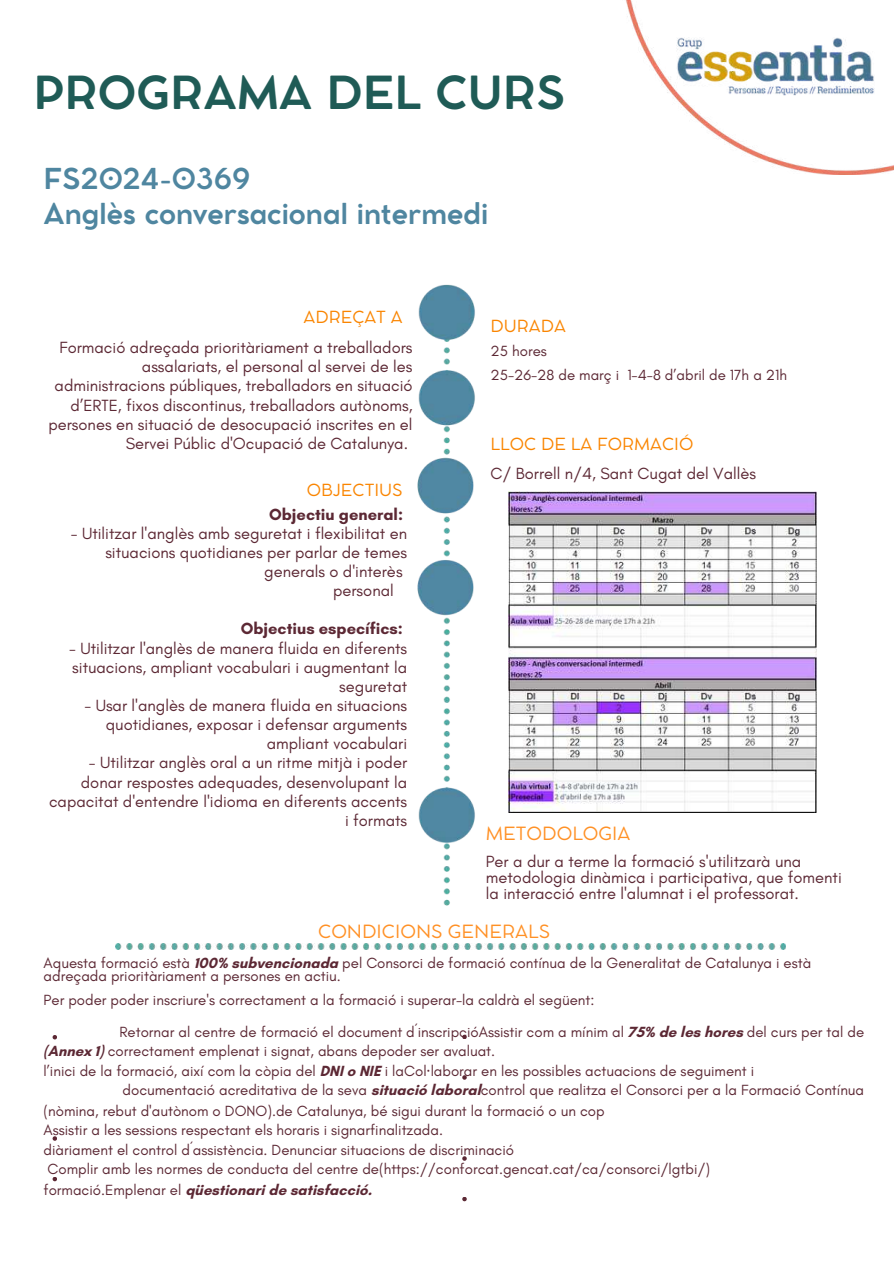
<style>
.page{position:relative;width:894px;height:1264px;background:#fff}
.page>*{position:absolute;margin:0;border:0;box-sizing:border-box;transform-origin:0 0}
.t1{font:700 45px "Cocomat Pro";color:#1f5b56}
.t2{font:700 28.5px/34.8px "Cocomat Pro";color:#4f86a0}
.t3{font:18px "Cocomat Pro";color:#ff9126}
.t4{font:16.5px/19.2px "Glacial Indifference";color:#5c2834;text-align:right}
.t5{font:16.5px "Cocomat Pro";color:#fa8501}
.t6{font:700 16.5px "Glacial Indifference";color:#5c2834}
.t7{font:15px/23.7px "Glacial Indifference";color:#5c2834}
.t8{font:700 15px "Glacial Indifference";color:#5c2834}
.s1{font-weight:700}
.s2{font-family:"Noto Sans"}
.s3{font-weight:400}
</style>
<div class="page">
<img style="left:417px;top:284px;width:58px;height:622px">
<img style="left:116px;top:943px;width:669px;height:6px">
<img style="left:626px;top:0;width:267px;height:175px">
<img style="left:676px;top:37px;width:198px;height:58px">
<svg style="left:53px;top:1035px;width:4px;height:4px"></svg>
<svg style="left:53px;top:1136px;width:4px;height:4px"></svg>
<svg style="left:53px;top:1177px;width:4px;height:4px"></svg>
<svg style="left:462px;top:1034px;width:4px;height:5px"></svg>
<svg style="left:462px;top:1075px;width:4px;height:4px"></svg>
<svg style="left:462px;top:1156px;width:4px;height:4px"></svg>
<svg style="left:462px;top:1197px;width:4px;height:4px"></svg>
<img style="left:509px;top:491px;width:307px;height:321px">
<h1 class="t1" style="left:33px;top:76px;width:533px">PROGRAMA DEL CURS</h1>
<h2 class="t2" style="left:44px;top:164px;width:446px">FS2024-0369<br>Anglès conversacional intermedi</h2>
<p class="t5" style="left:303px;top:310px;width:101px">ADREÇAT A</p>
<p class="t4" style="left:48px;top:338px;width:365px">Formació adreçada prioritàriament a treballadors assalariats, el personal al servei de les administracions públiques, treballadors en situació d’ERTE, fixos discontinus, treballadors autònoms, persones en situació de desocupació inscrites en el Servei Públic d'Ocupació de Catalunya.</p>
<p class="t5" style="left:307px;top:483px;width:97px">OBJECTIUS</p>
<p class="t6" style="left:269px;top:504px;width:135px">Objectiu general:</p>
<p class="t4" style="left:71px;top:523px;width:338px">- Utilitzar l'anglès amb seguretat i flexibilitat en</p>
<p class="t4" style="left:105px;top:542px;width:303px">situacions quotidianes per parlar de temes</p>
<p class="t4" style="left:264px;top:561px;width:140px">generals o d'interès</p>
<p class="t4" style="left:333px;top:580px;width:62px">personal</p>
<p class="t6" style="left:241px;top:618px;width:164px">Objectius específics:</p>
<p class="t4" style="left:69px;top:638px;width:339px">- Utilitzar l'anglès de manera fluida en diferents situacions, ampliant vocabulari i augmentant la seguretat</p>
<p class="t4" style="left:84px;top:695px;width:324px">- Usar l'anglès de manera fluida en situacions quotidianes, exposar i defensar arguments ampliant vocabulari</p>
<p class="t4" style="left:49px;top:753px;width:359px">- Utilitzar anglès oral a un ritme mitjà i poder donar respostes adequades, desenvolupant la capacitat d'entendre l'idioma en diferents accents i formats</p>
<p class="t5" style="left:490px;top:320px;width:77px">DURADA</p>
<p class="t7" style="left:490px;top:339px;width:298px">25 hores<br>25-26-28 de març i 1-4-8 d’abril de 17h a 21h</p>
<p class="t5" style="left:490px;top:438px;width:204px">LLOC DE LA FORMACIÓ</p>
<p class="t4" style="left:490px;top:463px;width:267px">C/ Borrell n/4, Sant Cugat del Vallès</p>
<p class="t3" style="left:486px;top:826px;width:146px">METODOLOGIA</p>
<p class="t4" style="left:486px;top:853px;width:357px;line-height:15.8px;text-align:left">Per a dur a terme la formació s'utilitzarà una metodologia dinàmica i participativa, que fomenti la interacció entre l'alumnat i el professorat.</p>
<p class="t3" style="left:318px;top:925px;width:233px">CONDICIONS GENERALS</p>
<p class="t7" style="left:44px;top:956px;width:769px;line-height:12.3px">Aquesta formació està <span class="s1">100% subvencionada</span> pel Consorci de formació contínua de la Generalitat de Catalunya i està adreçada prioritàriament a persones en actiu.</p>
<p class="t7" style="left:119px;top:984px;width:746px;line-height:31.5px;text-indent:-76px">Per poder poder inscriure's correctament a la formació i superar-la caldrà el següent:<br>Retornar al centre de formació el document d´inscripcióAssistir com a mínim al <span class="s1">75% de les hores</span> del curs per tal de</p>
<p class="t7" style="left:44px;top:1038px;width:453px"><span class="s1">(Annex 1)</span> correctament emplenat i signat, abans depoder ser avaluat.</p>
<p class="t7" style="left:44px;top:1059px;width:712px">l’inici de la formació, així com la còpia del <span class="s1">DNI o NIE</span> i laCol<span class="s2">·</span>laborar en les possibles actuacions de seguiment i</p>
<p class="t7" style="left:122px;top:1078px;width:742px">documentació acreditativa de la seva <span class="s1">situació laboral</span>control que realitza el Consorci per a la Formació Contínua</p>
<p class="t7" style="left:44px;top:1098px;width:562px">(nòmina, rebut d'autònom o DONO).de Catalunya, bé sigui durant la formació o un cop</p>
<p class="t7" style="left:44px;top:1117px;width:401px">Assistir a les sessions respectant els horaris i signarfinalitzada.</p>
<p class="t7" style="left:44px;top:1137px;width:472px">diàriament el control d´assistència. Denunciar situacions de discriminació</p>
<p class="t7" style="left:48px;top:1157px;width:663px">Complir amb les normes de conducta del centre de(https://conforcat.gencat.cat/ca/consorci/lgtbi/)</p>
<p class="t8" style="left:44px;top:1180px;width:330px"><span class="s3">formació.Emplenar el</span> qüestionari de satisfacció.</p>
</div>
